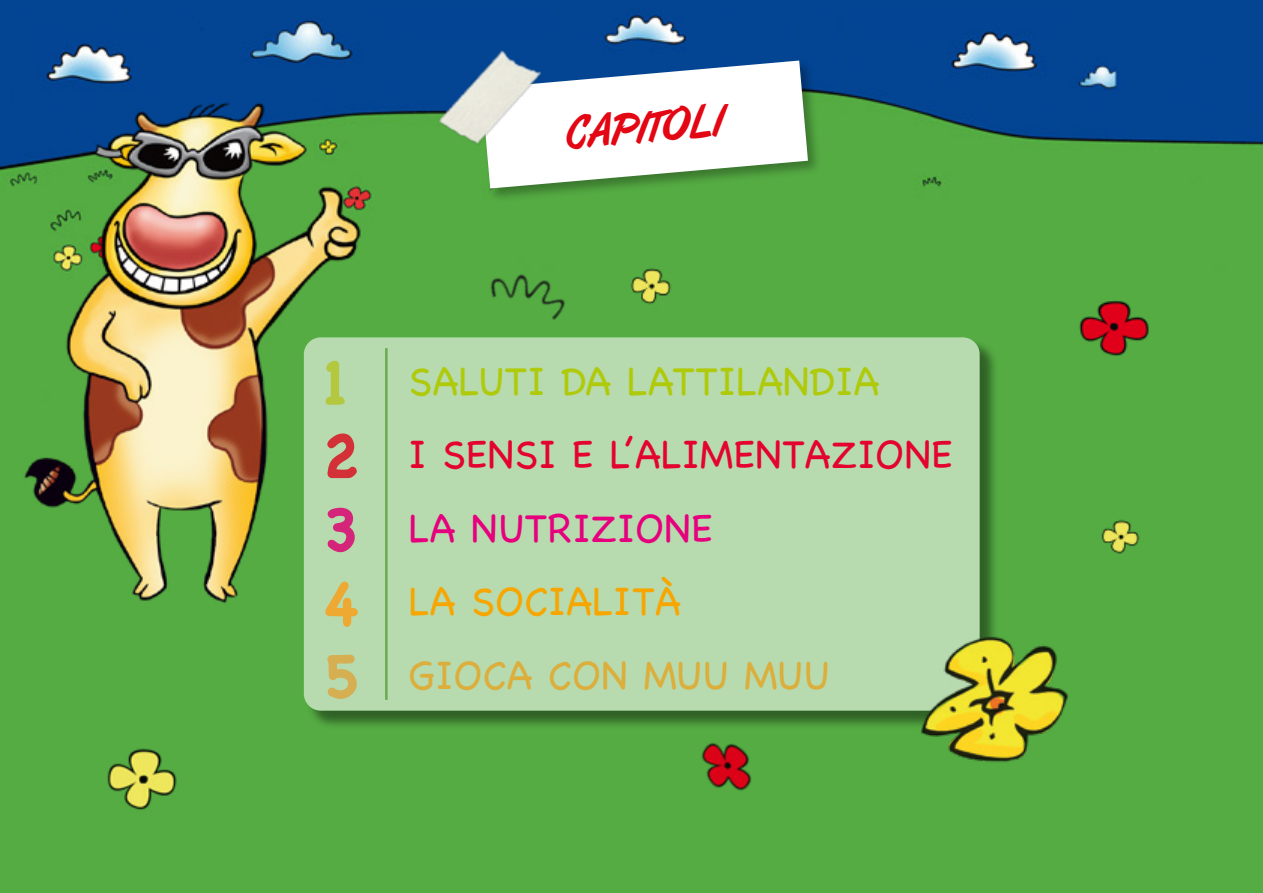
<style>
.page{position:relative;width:1263px;height:893px;background:#fff}
.page>*{position:absolute;margin:0;border:0;box-sizing:border-box;transform-origin:0 0}
.t1{font:700 61.35px "Chalkboard";color:#b3c83f}
.t2{font:700 61.35px "Chalkboard";color:#d33037}
.t3{font:700 61.35px "Chalkboard";color:#d5257b}
.t4{font:700 61.35px "Chalkboard";color:#eea933}
.t5{font:700 61.35px "Chalkboard";color:#d5af52}
.t6{font:45px "Art Brush";color:#e30613}
.t7{font:40.5px "Chalkboard";color:#e4032e}
.t8{font:40.5px "Chalkboard";color:#afca0b}
.t9{font:40.5px "Chalkboard";color:#dcae3b}
.t10{font:40.5px "Chalkboard";color:#e6007d}
.t11{font:40.5px "Chalkboard";color:#f7a600}
</style>
<div class="page">
<img style="left:0;top:0;width:1263px;height:893px">
<div style="left:306px;top:340px;width:692px;height:390px;background:#000;opacity:.75"></div>
<div style="left:304px;top:337px;width:676px;height:374px;background:#b7dbaf;border-radius:17px"></div>
<hr style="left:385px;top:348px;width:3px;height:352px;background:#6aaa50">
<img style="left:0;top:92px;width:398px;height:525px">
<img style="left:889px;top:617px;width:191px;height:153px">
<div style="left:479px;top:59px;width:342px;height:144px;background:#000;opacity:.3"></div>
<svg style="left:481px;top:61px;width:327px;height:127px"></svg>
<img style="left:419px;top:33px;width:161px;height:125px">
<img style="left:1075px;top:225px;width:77px;height:172px">
<img style="left:96px;top:745px;width:89px;height:78px">
<img style="left:625px;top:267px;width:50px;height:44px">
<img style="left:1096px;top:519px;width:47px;height:41px">
<img style="left:471px;top:241px;width:118px;height:97px">
<img style="left:664px;top:710px;width:144px;height:121px">
<p class="t6" style="left:564px;top:110px;width:159px;rotate:-5deg">CAPITOLI</p>
<h1 class="t1" style="left:322px;top:346px;width:27px">1</h1>
<h1 class="t2" style="left:322px;top:419px;width:39px">2</h1>
<h1 class="t3" style="left:322px;top:493px;width:39px">3</h1>
<h1 class="t4" style="left:322px;top:566px;width:39px">4</h1>
<h1 class="t5" style="left:322px;top:640px;width:39px">5</h1>
<p class="t8" style="left:409px;top:357px;width:472px">SALUTI DA LATTILANDIA</p>
<p class="t7" style="left:409px;top:431px;width:546px">I SENSI E L’ALIMENTAZIONE</p>
<p class="t10" style="left:409px;top:504px;width:306px">LA NUTRIZIONE</p>
<p class="t11" style="left:409px;top:578px;width:274px">LA SOCIALITÀ</p>
<p class="t9" style="left:409px;top:651px;width:423px">GIOCA CON MUU MUU</p>
</div>
